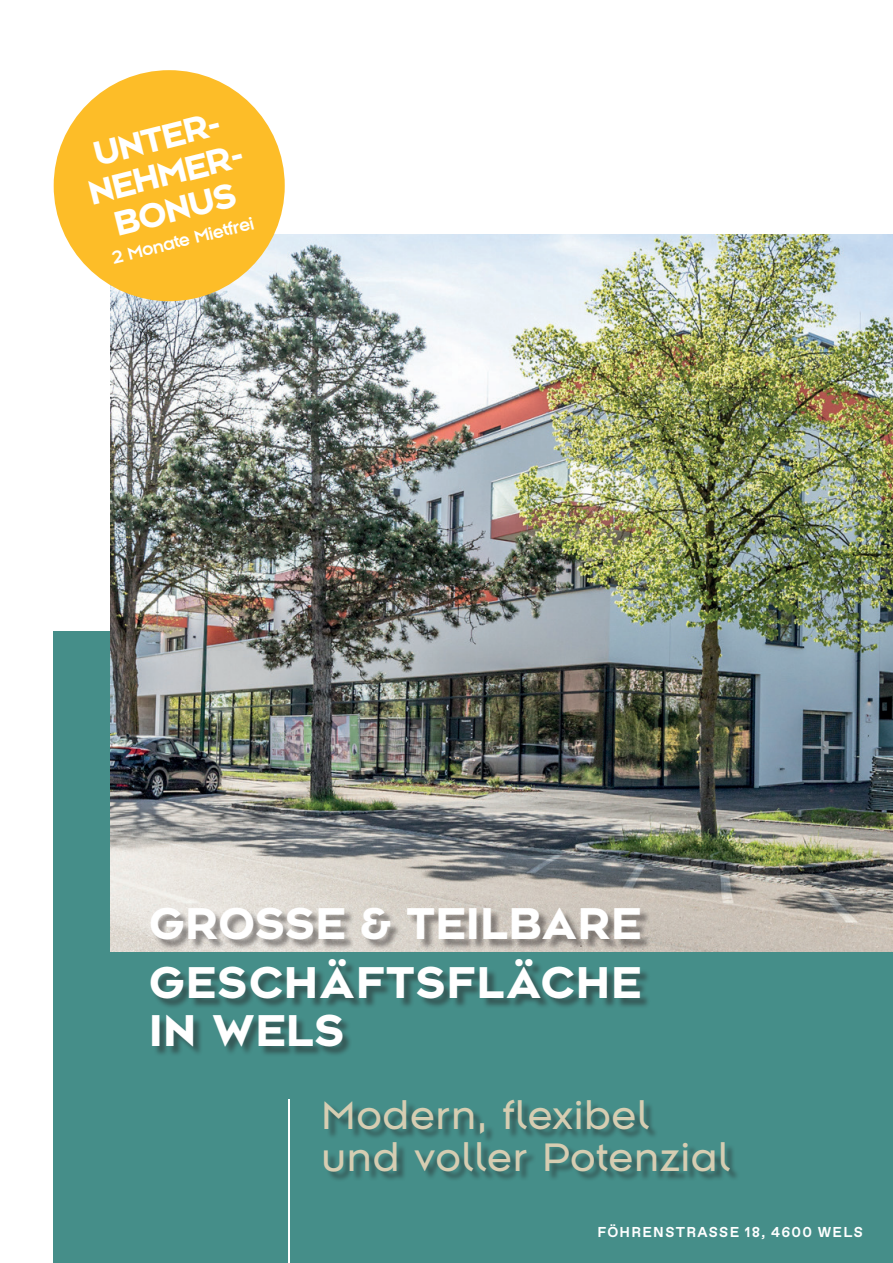
<style>
.page{position:relative;width:893px;height:1263px;background:#fff}
.page>*{position:absolute;margin:0;border:0;box-sizing:border-box;transform-origin:0 0}
.t1{font:700 42px/58.5px "Bonn BF";letter-spacing:.05em;color:#fff}
.t2{font:37.5px/42px "Bonn BF";letter-spacing:.05em;color:#d6cdb2}
.t3{font:700 32.4px/36.5px "Bonn BF";color:#fff;text-align:center}
.t4{font:500 16.8px "Bonn BF";color:#fff}
.t5{font:700 14.25px "Favorit Pro";letter-spacing:.09em;color:#fff}
</style>
<div class="page">
<div style="left:54px;top:631px;width:839px;height:632px;background:#458e89"></div>
<div style="left:325px;top:1102px;width:415px;height:80px;background:#231f20;opacity:.5"></div>
<hr style="left:288px;top:1099px;width:2px;height:164px;background:#fff">
<img style="left:111px;top:235px;width:782px;height:716px">
<div style="left:152px;top:909px;width:498px;height:148px;background:#231f20;opacity:.47"></div>
<div style="left:54px;top:70px;width:231px;height:231px;background:#fdbd28;border-radius:50%"></div>
<p class="t3" style="left:76px;top:141px;width:163px;rotate:-14deg">UNTER-<br>NEHMER-<br>BONUS</p>
<p class="t4" style="left:110px;top:247px;width:147px;rotate:-14deg">2 Monate Mietfrei</p>
<p class="t1" style="left:150px;top:895px;width:492px">GROSSE &amp; TEILBARE<br>GESCHÄFTSFLÄCHE</p>
<p class="t1" style="left:150px;top:1002px;width:195px">IN WELS</p>
<p class="t2" style="left:322px;top:1095px;width:410px">Modern, flexibel und voller Potenzial</p>
<p class="t5" style="left:597px;top:1222px;width:267px">FÖHRENSTRASSE 18, 4600 WELS</p>
</div>
